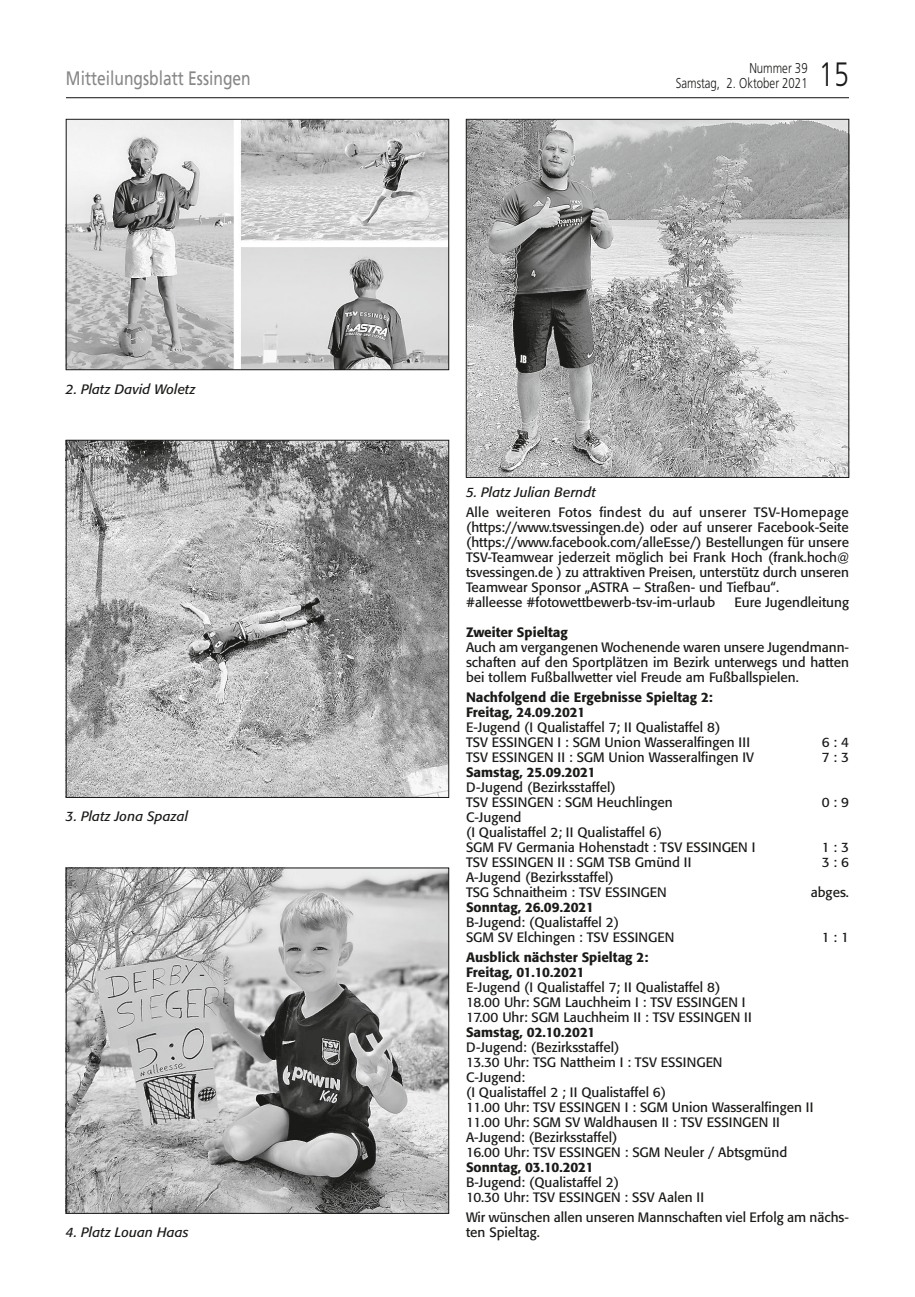
<style>
.page{position:relative;width:915px;height:1297px;background:#fff}
.page>*{position:absolute;margin:0;border:0;box-sizing:border-box;transform-origin:0 0}
.t1{font:300 33.75px "Frutiger";color:#1a1a18;scale:.8 1}
.t2{font:19.5px "Frutiger";color:#868786;scale:.8 1}
.t3{font:300 14.25px "Frutiger";color:#1a1a18;scale:.8 1}
.t4{font:13.5px/15px "Formata";color:#1a1a18}
.t5{font:500 13.5px/15px "Formata";color:#1a1a18}
.t6{font:italic 13.5px "Formata";letter-spacing:.01em;color:#1a1a18}
</style>
<div class="page">
<hr style="left:66px;top:97px;width:782px;height:1px;background:#1a1a18">
<img style="left:68px;top:121px;width:379px;height:247px">
<div style="left:66px;top:119px;width:383px;height:251px;border:1px solid #1a1a18"></div>
<img style="left:68px;top:442px;width:379px;height:354px">
<div style="left:66px;top:440px;width:383px;height:358px;border:1px solid #1a1a18"></div>
<img style="left:68px;top:870px;width:379px;height:341px">
<div style="left:66px;top:868px;width:383px;height:345px;border:1px solid #1a1a18"></div>
<img style="left:468px;top:121px;width:378px;height:355px">
<div style="left:466px;top:119px;width:382px;height:359px;border:1px solid #1a1a18"></div>
<p class="t3" style="left:749px;top:60px;width:74px">Nummer 39</p>
<h2 class="t2" style="left:66px;top:66px;width:232px">Mitteilungsblatt Essingen</h2>
<p class="t3" style="left:675px;top:75px;width:166px">Samstag, 2. Oktober 2021</p>
<h1 class="t1" style="left:818px;top:55px;width:39px">15</h1>
<p class="t6" style="left:66px;top:381px;width:131px">2. Platz David Woletz</p>
<p class="t6" style="left:66px;top:809px;width:124px">3. Platz Jona Spazal</p>
<p class="t6" style="left:66px;top:1224px;width:124px">4. Platz Louan Haas</p>
<p class="t6" style="left:466px;top:484px;width:131px">5. Platz Julian Berndt</p>
<p class="t4" style="left:466px;top:505px;width:384px">Alle weiteren Fotos findest du auf unserer TSV-Homepage (https://www.tsvessingen.de) oder auf unserer Facebook-Seite (https://www.facebook.com/alleEsse/) Bestellungen für unsere TSV-Teamwear jederzeit möglich bei Frank Hoch (frank.hoch@ tsvessingen.de ) zu attraktiven Preisen, unterstütz durch unseren Teamwear Sponsor „ASTRA – Straßen- und Tiefbau“.<br>#alleesse #fotowettbewerb-tsv-im-urlaub</p>
<p class="t4" style="left:734px;top:595px;width:116px">Eure Jugendleitung</p>
<p class="t5" style="left:466px;top:625px;width:103px">Zweiter Spieltag</p>
<p class="t4" style="left:466px;top:640px;width:384px;text-align:justify">Auch am vergangenen Wochenende waren unsere Jugendmann&shy;schaften auf den Sportplätzen im Bezirk unterwegs und hatten bei tollem Fußballwetter viel Freude am Fußballspielen.</p>
<p class="t5" style="left:466px;top:690px;width:248px">Nachfolgend die Ergebnisse Spieltag 2:<br>Freitag, 24.09.2021</p>
<p class="t4" style="left:466px;top:720px;width:285px">E-Jugend (I Qualistaffel 7; II Qualistaffel 8)<br>TSV ESSINGEN I : SGM Union Wasseralfingen III</p>
<p class="t4" style="left:821px;top:735px;width:29px">6 : 4</p>
<p class="t4" style="left:466px;top:750px;width:289px">TSV ESSINGEN II : SGM Union Wasseralfingen IV</p>
<p class="t4" style="left:821px;top:750px;width:29px">7 : 3</p>
<p class="t5" style="left:466px;top:765px;width:131px">Samstag, 25.09.2021</p>
<p class="t4" style="left:466px;top:780px;width:208px">D-Jugend (Bezirksstaffel)<br>TSV ESSINGEN : SGM Heuchlingen</p>
<p class="t4" style="left:821px;top:795px;width:29px">0 : 9</p>
<p class="t4" style="left:466px;top:810px;width:291px">C-Jugend<br>(I Qualistaffel 2; II Qualistaffel 6)<br>SGM FV Germania Hohenstadt : TSV ESSINGEN I</p>
<p class="t4" style="left:821px;top:840px;width:29px">1 : 3</p>
<p class="t4" style="left:466px;top:855px;width:227px">TSV ESSINGEN II : SGM TSB Gmünd II</p>
<p class="t4" style="left:821px;top:855px;width:29px">3 : 6</p>
<p class="t4" style="left:466px;top:870px;width:202px">A-Jugend (Bezirksstaffel)<br>TSG Schnaitheim : TSV ESSINGEN</p>
<p class="t4" style="left:810px;top:885px;width:40px">abges.</p>
<p class="t5" style="left:466px;top:900px;width:129px">Sonntag, 26.09.2021</p>
<p class="t4" style="left:466px;top:915px;width:210px">B-Jugend: (Qualistaffel 2)<br>SGM SV Elchingen : TSV ESSINGEN</p>
<p class="t4" style="left:821px;top:930px;width:29px">1 : 1</p>
<p class="t5" style="left:466px;top:950px;width:184px">Ausblick nächster Spieltag 2:<br>Freitag, 01.10.2021</p>
<p class="t4" style="left:466px;top:980px;width:287px">E-Jugend (I Qualistaffel 7; II Qualistaffel 8)<br>18.00 Uhr: SGM Lauchheim I : TSV ESSINGEN I<br>17.00 Uhr: SGM Lauchheim II : TSV ESSINGEN II</p>
<p class="t5" style="left:466px;top:1025px;width:131px">Samstag, 02.10.2021</p>
<p class="t4" style="left:466px;top:1040px;width:349px">D-Jugend: (Bezirksstaffel)<br>13.30 Uhr: TSG Nattheim I : TSV ESSINGEN<br>C-Jugend:<br>(I Qualistaffel 2 ; II Qualistaffel 6)<br>11.00 Uhr: TSV ESSINGEN I : SGM Union Wasseralfingen II 11.00 Uhr: SGM SV Waldhausen II : TSV ESSINGEN II A-Jugend: (Bezirksstaffel)<br>16.00 Uhr: TSV ESSINGEN : SGM Neuler / Abtsgmünd</p>
<p class="t5" style="left:466px;top:1160px;width:129px">Sonntag, 03.10.2021</p>
<p class="t4" style="left:466px;top:1175px;width:240px">B-Jugend: (Qualistaffel 2)<br>10.30 Uhr: TSV ESSINGEN : SSV Aalen II</p>
<p class="t4" style="left:466px;top:1210px;width:384px">Wir wünschen allen unseren Mannschaften viel Erfolg am nächs&shy;ten Spieltag.</p>
</div>
